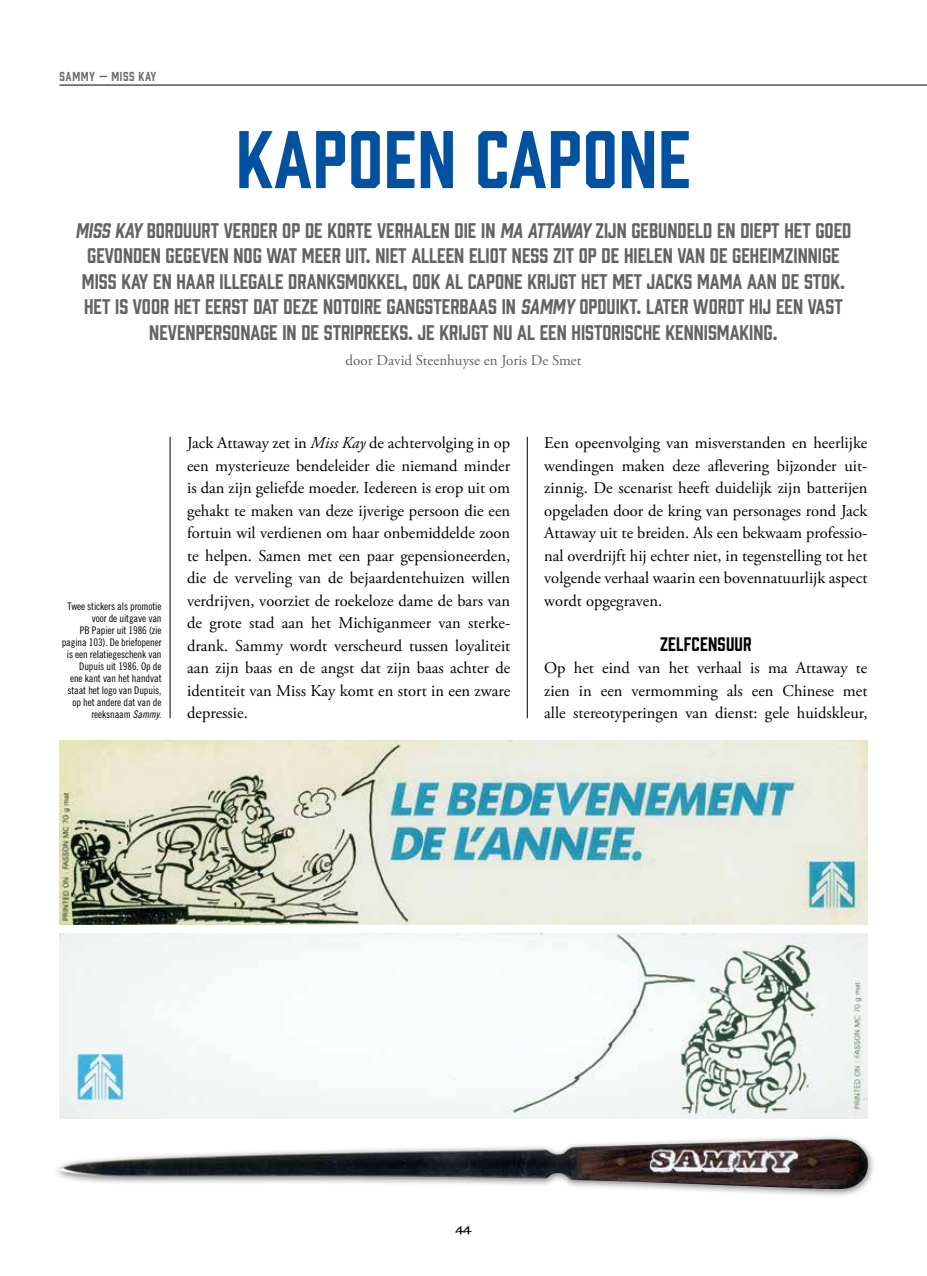
<style>
.page{position:relative;width:927px;height:1276px;background:#fff}
.page>*{position:absolute;margin:0;border:0;box-sizing:border-box;transform-origin:0 0}
.t1{font:75px "Prohibition";letter-spacing:.01em;color:#0052a1}
.t2{font:19.5px/25.5px "Prohibition";color:#646363;text-align:center}
.t3{font:18px "Prohibition";letter-spacing:.01em;color:#000}
.t4{font:16.5px/22.5px "Adobe Garamond Pro";color:#000;text-align:justify}
.t5{font:15px "Adobe Garamond Pro";color:#646363}
.t6{font:12px "Prohibition";letter-spacing:.05em;color:#706f6f}
.t7{font:12px "Trolley Normal";color:#000}
.t8{font:10.5px/12px "Trade Gothic Cond Eighteen";letter-spacing:-.01em;color:#000;text-align:right}
.s1{font-style:italic}
.s2{font-family:"Trade Gothic Cond Eighteen Obl"}
</style>
<div class="page">
<hr style="left:60px;top:85px;width:867px;height:1px;background:#000">
<hr style="left:170px;top:437px;width:1px;height:281px;background:#000">
<hr style="left:527px;top:437px;width:1px;height:281px;background:#000">
<img style="left:60px;top:741px;width:807px;height:183px">
<img style="left:60px;top:933px;width:807px;height:185px">
<div style="left:52px;top:1133px;width:824px;height:64px;background:#000;opacity:.5"></div>
<img style="left:57px;top:1139px;width:812px;height:50px">
<p class="t6" style="left:60px;top:68px;width:98px">SAMMY — MISS KAY</p>
<h1 class="t1" style="left:236px;top:107px;width:456px">KAPOEN CAPONE</h1>
<p class="t2" style="left:75px;top:216px;width:778px"><span class="s1">MISS KAY</span> BORDUURT VERDER OP DE KORTE VERHALEN DIE IN <span class="s1">MA ATTAWAY</span> ZIJN GEBUNDELD EN DIEPT HET GOED GEVONDEN GEGEVEN NOG WAT MEER UIT. NIET ALLEEN ELIOT NESS ZIT OP DE HIELEN VAN DE GEHEIMZINNIGE MISS KAY EN HAAR ILLEGALE DRANKSMOKKEL, OOK AL CAPONE KRIJGT HET MET JACKS MAMA AAN DE STOK.<br>HET IS VOOR HET EERST DAT DEZE NOTOIRE GANGSTERBAAS IN <span class="s1">SAMMY</span> OPDUIKT. LATER WORDT HIJ EEN VAST NEVENPERSONAGE IN DE STRIPREEKS. JE KRIJGT NU AL EEN HISTORISCHE KENNISMAKING.</p>
<p class="t5" style="left:346px;top:352px;width:237px">door David Steenhuyse en Joris De Smet</p>
<p class="t8" style="left:62px;top:600px;width:101px">Twee stickers als promotie voor de uitgave van<br>PB Papier uit 1986 (zie pagina 103). De briefopener is een relatiegeschenk van<br>Dupuis uit 1986. Op de<br>ene kant van het handvat staat het logo van Dupuis, op het andere dat van de reeksnaam <span class="s2">Sammy</span>.</p>
<p class="t4" style="left:187px;top:432px;width:325px">Jack Attaway zet in <span class="s1">Miss Kay</span> de achtervolging in op een mysterieuze bendeleider die niemand minder is dan zijn geliefde moeder. Iedereen is erop uit om gehakt te maken van deze ijverige persoon die een fortuin wil verdienen om haar onbemiddelde zoon te helpen. Samen met een paar gepensioneerden, die de verveling van de bejaardentehuizen willen verdrijven, voorziet de roekeloze dame de bars van de grote stad aan het Michiganmeer van sterke&shy;drank. Sammy wordt verscheurd tussen loyaliteit aan zijn baas en de angst dat zijn baas achter de identiteit van Miss Kay komt en stort in een zware depressie.</p>
<p class="t4" style="left:544px;top:432px;width:325px">Een opeenvolging van misverstanden en heerlijke wendingen maken deze aflevering bijzonder uit&shy;zinnig. De scenarist heeft duidelijk zijn batterijen opgeladen door de kring van personages rond Jack Attaway uit te breiden. Als een bekwaam professio&shy;nal overdrijft hij echter niet, in tegenstelling tot het volgende verhaal waarin een bovennatuurlijk aspect wordt opgegraven.</p>
<p class="t3" style="left:660px;top:631px;width:93px">ZELFCENSUUR</p>
<p class="t4" style="left:544px;top:657px;width:325px">Op het eind van het verhaal is ma Attaway te zien in een vermomming als een Chinese met alle stereotyperingen van dienst: gele huidskleur,</p>
<p class="t7" style="left:456px;top:1223px;width:17px">44</p>
</div>
